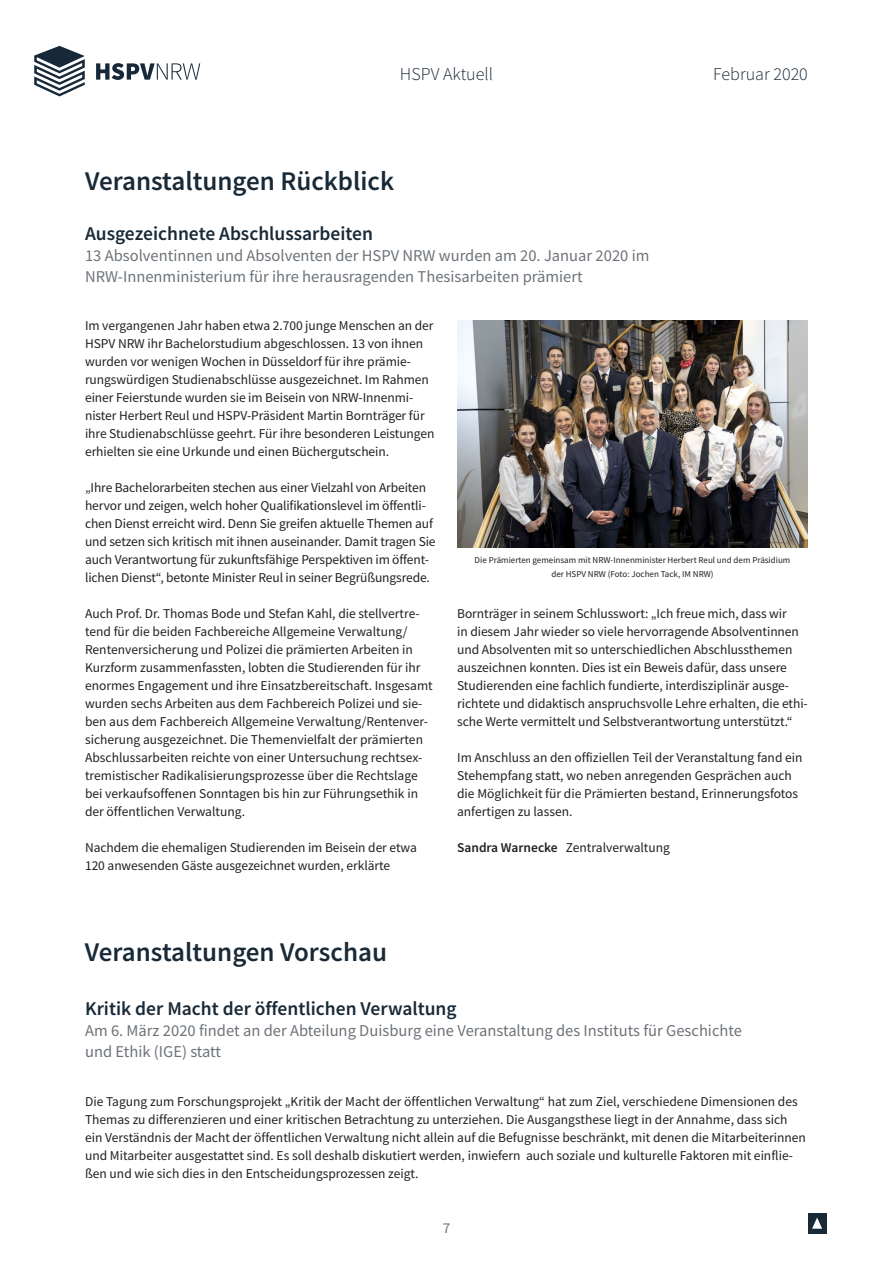
<style>
.page{position:relative;width:893px;height:1263px;background:#fff}
.page>*{position:absolute;margin:0;border:0;box-sizing:border-box;transform-origin:0 0}
.t1{font:600 27px "HSPV";color:#182937}
.t2{font:600 19.5px "HSPV";color:#182937}
.t3{font:300 18px "HSPV";color:#182937}
.t4{font:16.5px/21px "HSPV";color:#6d7379}
.t5{font:15px "HSPV";color:#6d7379}
.t6{font:13.5px/18px "HSPV";letter-spacing:-.005em;color:#231f20}
.t7{font:9px/13.5px "HSPV";color:#231f20;text-align:center}
.s1{font-weight:600}
</style>
<div class="page">
<div style="left:808px;top:1213px;width:18px;height:20px;background:#182937"></div>
<svg style="left:812px;top:1217px;width:10px;height:12px"></svg>
<svg style="left:96px;top:63px;width:104px;height:17px"></svg>
<svg style="left:34px;top:46px;width:51px;height:50px"></svg>
<img style="left:457px;top:320px;width:351px;height:228px">
<h3 class="t3" style="left:400px;top:63px;width:95px">HSPV Aktuell</h3>
<h3 class="t3" style="left:713px;top:63px;width:96px">Februar 2020</h3>
<p class="t1" style="left:85px;top:164px;width:311px">Veranstaltungen Rückblick</p>
<p class="t2" style="left:85px;top:221px;width:289px">Ausgezeichnete Abschlussarbeiten</p>
<p class="t4" style="left:85px;top:245px;width:566px">13 Absolventinnen und Absolventen der HSPV NRW wurden am 20. Januar 2020 im<br>NRW-Innenministerium für ihre herausragenden Thesisarbeiten prämiert</p>
<p class="t6" style="left:85px;top:317px;width:351px">Im vergangenen Jahr haben etwa 2.700 junge Menschen an der HSPV NRW ihr Bachelorstudium abgeschlossen. 13 von ihnen wurden vor wenigen Wochen in Düsseldorf für ihre prämie&shy;rungswürdigen Studienabschlüsse ausgezeichnet. Im Rahmen einer Feierstunde wurden sie im Beisein von NRW-Innenmi&shy;nister Herbert Reul und HSPV-Präsident Martin Bornträger für ihre Studienabschlüsse geehrt. Für ihre besonderen Leistungen erhielten sie eine Urkunde und einen Büchergutschein.</p>
<p class="t6" style="left:85px;top:479px;width:352px">„Ihre Bachelorarbeiten stechen aus einer Vielzahl von Arbeiten hervor und zeigen, welch hoher Qualifikationslevel im öffentli&shy;chen Dienst erreicht wird. Denn Sie greifen aktuelle Themen auf und setzen sich kritisch mit ihnen auseinander. Damit tragen Sie auch Verantwortung für zukunftsfähige Perspektiven im öffent&shy;lichen Dienst“, betonte Minister Reul in seiner Begrüßungsrede.</p>
<p class="t6" style="left:85px;top:605px;width:349px">Auch Prof. Dr. Thomas Bode und Stefan Kahl, die stellvertre&shy;tend für die beiden Fachbereiche Allgemeine Verwaltung/ Rentenversicherung und Polizei die prämierten Arbeiten in Kurzform zusammenfassten, lobten die Studierenden für ihr enormes Engagement und ihre Einsatzbereitschaft. Insgesamt wurden sechs Arbeiten aus dem Fachbereich Polizei und sie&shy;ben aus dem Fachbereich Allgemeine Verwaltung/Rentenver&shy;sicherung ausgezeichnet. Die Themenvielfalt der prämierten Abschlussarbeiten reichte von einer Untersuchung rechtsex&shy;tremistischer Radikalisierungsprozesse über die Rechtslage bei verkaufsoffenen Sonntagen bis hin zur Führungsethik in der öffentlichen Verwaltung.</p>
<p class="t6" style="left:85px;top:839px;width:333px">Nachdem die ehemaligen Studierenden im Beisein der etwa<br>120 anwesenden Gäste ausgezeichnet wurden, erklärte</p>
<p class="t7" style="left:475px;top:554px;width:317px">Die Prämierten gemeinsam mit NRW-Innenminister Herbert Reul und dem Präsidium der HSPV NRW (Foto: Jochen Tack, IM NRW)</p>
<p class="t6" style="left:457px;top:604px;width:352px">Bornträger in seinem Schlusswort: „Ich freue mich, dass wir<br>in diesem Jahr wieder so viele hervorragende Absolventinnen und Absolventen mit so unterschiedlichen Abschlussthemen auszeichnen konnten. Dies ist ein Beweis dafür, dass unsere Studierenden eine fachlich fundierte, interdisziplinär ausge&shy;richtete und didaktisch anspruchsvolle Lehre erhalten, die ethi&shy;sche Werte vermittelt und Selbstverantwortung unterstützt.“</p>
<p class="t6" style="left:457px;top:748px;width:347px">Im Anschluss an den offiziellen Teil der Veranstaltung fand ein Stehempfang statt, wo neben anregenden Gesprächen auch die Möglichkeit für die Prämierten bestand, Erinnerungsfotos anfertigen zu lassen.</p>
<p class="t6" style="left:457px;top:838px;width:214px"><span class="s1">Sandra Warnecke</span> Zentralverwaltung</p>
<p class="t1" style="left:85px;top:935px;width:304px">Veranstaltungen Vorschau</p>
<p class="t2" style="left:85px;top:996px;width:373px">Kritik der Macht der öffentlichen Verwaltung</p>
<p class="t4" style="left:85px;top:1020px;width:658px">Am 6. März 2020 findet an der Abteilung Duisburg eine Veranstaltung des Instituts für Geschichte und Ethik (IGE) statt</p>
<p class="t6" style="left:85px;top:1092px;width:722px">Die Tagung zum Forschungsprojekt „Kritik der Macht der öffentlichen Verwaltung“ hat zum Ziel, verschiedene Dimensionen des Themas zu differenzieren und einer kritischen Betrachtung zu unterziehen. Die Ausgangsthese liegt in der Annahme, dass sich ein Verständnis der Macht der öffentlichen Verwaltung nicht allein auf die Befugnisse beschränkt, mit denen die Mitarbeiterinnen und Mitarbeiter ausgestattet sind. Es soll deshalb diskutiert werden, inwiefern auch soziale und kulturelle Faktoren mit einflie&shy;ßen und wie sich dies in den Entscheidungsprozessen zeigt.</p>
<p class="t5" style="left:443px;top:1218px;width:9px">7</p>
</div>
